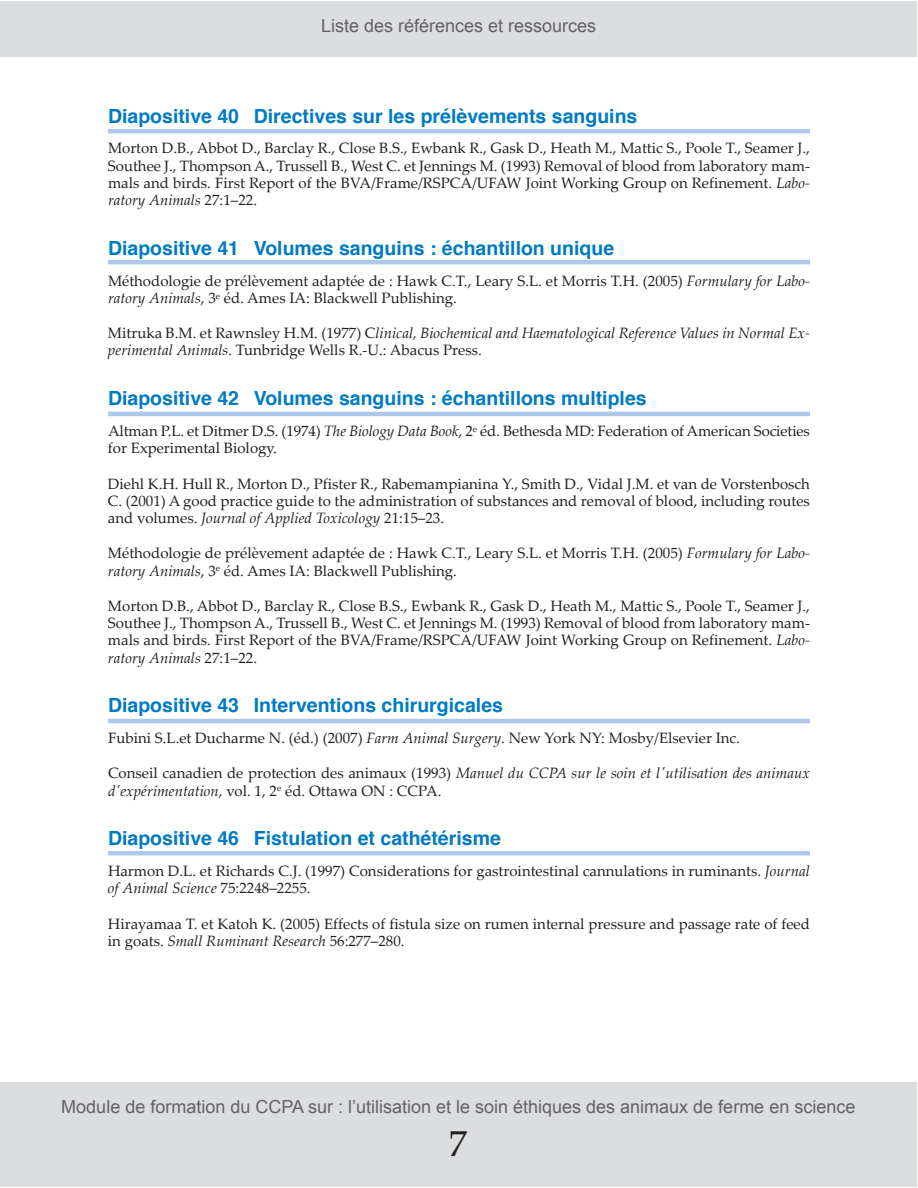
<style>
.page{position:relative;width:918px;height:1188px;background:#fff}
.page>*{position:absolute;margin:0;border:0;box-sizing:border-box;transform-origin:0 0}
.t1{font:36px "Palatino LT Pro";color:#231f20}
.t2{font:700 19.5px "Helvetica";color:#007bc3}
.t3{font:18px "Arial";color:#636366}
.t4{font:15px/17.2px "Palatino Linotype";color:#231f20}
.t5{font:italic 15px/17.2px "Palatino Linotype";color:#231f20}
.s1{font-style:italic}
.s2{font-style:normal}
</style>
<div class="page">
<div style="left:0;top:1082px;width:917px;height:105px;background:#dcdddf"></div>
<div style="left:0;top:1px;width:917px;height:55px;background:#dcdddf"></div>
<hr style="left:108px;top:129px;width:702px;height:4px;background:#adc8e8">
<hr style="left:108px;top:260px;width:702px;height:4px;background:#adc8e8">
<hr style="left:108px;top:412px;width:702px;height:4px;background:#adc8e8">
<hr style="left:108px;top:719px;width:702px;height:4px;background:#adc8e8">
<hr style="left:108px;top:851px;width:702px;height:4px;background:#adc8e8">
<p class="t3" style="left:321px;top:16px;width:277px">Liste des références et ressources</p>
<h2 class="t2" style="left:108px;top:108px;width:531px">Diapositive 40 Directives sur les prélèvements sanguins</h2>
<p class="t4" style="left:108px;top:141px;width:704px;text-align:justify">Morton D.B., Abbot D., Barclay R., Close B.S., Ewbank R., Gask D., Heath M., Mattic S., Poole T., Seamer J., Southee J., Thompson A., Trussell B., West C. et Jennings M. (1993) Removal of blood from laboratory mam&shy;mals and birds. First Report of the BVA/Frame/RSPCA/UFAW Joint Working Group on Refinement. <span class="s1">Labo&shy;ratory Animals</span> 27:1–22.</p>
<h2 class="t2" style="left:108px;top:240px;width:508px">Diapositive 41 Volumes sanguins : échantillon unique</h2>
<p class="t4" style="left:108px;top:274px;width:704px">Méthodologie de prélèvement adaptée de : Hawk C.T., Leary S.L. et Morris T.H. (2005) <span class="s1">Formulary for Labo&shy;ratory Animals</span>, 3<sup>e</sup> éd. Ames IA: Blackwell Publishing.</p>
<p class="t5" style="left:108px;top:326px;width:704px"><span class="s2">Mitruka B.M. et Rawnsley H.M. (1977) C</span>linical, Biochemical and Haematological Reference Values in Normal Ex&shy;perimental Animals<span class="s2">. Tunbridge Wells R.-U.: Abacus Press.</span></p>
<h2 class="t2" style="left:108px;top:390px;width:540px">Diapositive 42 Volumes sanguins : échantillons multiples</h2>
<p class="t4" style="left:108px;top:424px;width:704px">Altman P.L. et Ditmer D.S. (1974) <span class="s1">The Biology Data Book</span>, 2<sup>e</sup> éd. Bethesda MD: Federation of American Societies for Experimental Biology.</p>
<p class="t4" style="left:108px;top:477px;width:704px;text-align:justify">Diehl K.H. Hull R., Morton D., Pfister R., Rabemampianina Y., Smith D., Vidal J.M. et van de Vorstenbosch C. (2001) A good practice guide to the administration of substances and removal of blood, including routes and volumes. <span class="s1">Journal of Applied Toxicology</span> 21:15–23.</p>
<p class="t4" style="left:108px;top:546px;width:704px">Méthodologie de prélèvement adaptée de : Hawk C.T., Leary S.L. et Morris T.H. (2005) <span class="s1">Formulary for Labo&shy;ratory Animals</span>, 3<sup>e</sup> éd. Ames IA: Blackwell Publishing.</p>
<p class="t4" style="left:108px;top:599px;width:704px;text-align:justify">Morton D.B., Abbot D., Barclay R., Close B.S., Ewbank R., Gask D., Heath M., Mattic S., Poole T., Seamer J., Southee J., Thompson A., Trussell B., West C. et Jennings M. (1993) Removal of blood from laboratory mam&shy;mals and birds. First Report of the BVA/Frame/RSPCA/UFAW Joint Working Group on Refinement. <span class="s1">Labo&shy;ratory Animals</span> 27:1–22.</p>
<h2 class="t2" style="left:108px;top:697px;width:397px">Diapositive 43 Interventions chirurgicales</h2>
<p class="t4" style="left:108px;top:731px;width:633px">Fubini S.L.et Ducharme N. (éd.) (2007) <span class="s1">Farm Animal Surgery</span>. New York NY: Mosby/Elsevier Inc.</p>
<p class="t4" style="left:108px;top:766px;width:704px">Conseil canadien de protection des animaux (1993) <span class="s1">Manuel du CCPA sur le soin et l'utilisation des animaux d'expérimentation</span>, vol. 1, 2<sup>e</sup> éd. Ottawa ON : CCPA.</p>
<h2 class="t2" style="left:108px;top:830px;width:394px">Diapositive 46 Fistulation et cathétérisme</h2>
<p class="t4" style="left:108px;top:864px;width:704px">Harmon D.L. et Richards C.J. (1997) Considerations for gastrointestinal cannulations in ruminants. <span class="s1">Journal of Animal Science</span> 75:2248–2255.</p>
<p class="t4" style="left:108px;top:917px;width:704px">Hirayamaa T. et Katoh K. (2005) Effects of fistula size on rumen internal pressure and passage rate of feed in goats. <span class="s1">Small Ruminant Research</span> 56:277–280.</p>
<p class="t3" style="left:61px;top:1097px;width:796px">Module de formation du CCPA sur : l’utilisation et le soin éthiques des animaux de ferme en science</p>
<h1 class="t1" style="left:449px;top:1130px;width:19px">7</h1>
</div>
